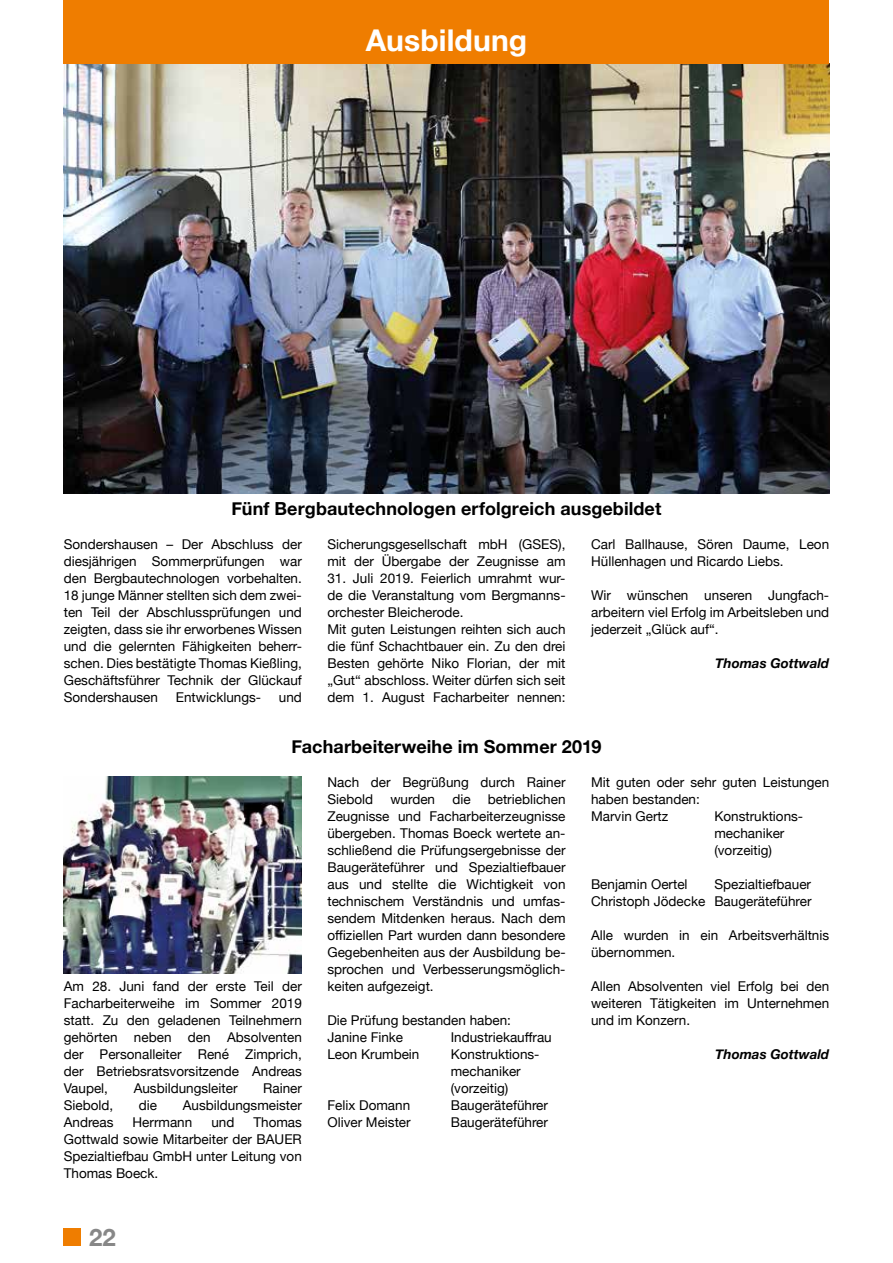
<style>
.page{position:relative;width:893px;height:1263px;background:#fff}
.page>*{position:absolute;margin:0;border:0;box-sizing:border-box;transform-origin:0 0}
.t1{font:700 30px "Helvetica Neue";letter-spacing:.005em;color:#fff}
.t2{font:700 24px "Helvetica Neue";color:#878787}
.t3{font:700 18px "Helvetica Neue";letter-spacing:.005em;color:#000}
.t4{font:13.5px/17px "Helvetica Neue";color:#000}
.t5{font:italic 700 13.5px "Helvetica Neue";color:#000}
</style>
<div class="page">
<img style="left:64px;top:64px;width:765px;height:429px">
<div style="left:64px;top:1229px;width:17px;height:17px;background:#ef7d00"></div>
<div style="left:64px;top:0;width:765px;height:64px;background:#ef7d00"></div>
<img style="left:64px;top:776px;width:238px;height:198px">
<h1 class="t1" style="left:366px;top:16px;width:163px">Ausbildung</h1>
<h3 class="t3" style="left:232px;top:494px;width:431px">Fünf Bergbautechnologen erfolgreich ausgebildet</h3>
<p class="t4" style="left:64px;top:536px;width:240px;text-align:justify">Sondershausen – Der Abschluss der diesjährigen Sommerprüfungen war den Bergbautechnologen vorbehalten.<br>18 junge Männer stellten sich dem zwei&shy;ten Teil der Abschlussprüfungen und zeigten, dass sie ihr erworbenes Wissen und die gelernten Fähigkeiten beherr&shy;schen. Dies bestätigte Thomas Kießling, Geschäftsführer Technik der Glückauf Sondershausen</p>
<p class="t4" style="left:176px;top:689px;width:87px">Entwicklungs-</p>
<p class="t4" style="left:279px;top:689px;width:25px">und</p>
<p class="t4" style="left:327px;top:536px;width:240px">Sicherungsgesellschaft mbH (GSES), mit der Übergabe der Zeugnisse am</p>
<p class="t4" style="left:327px;top:570px;width:240px">31. Juli 2019. Feierlich umrahmt wur&shy;de die Veranstaltung vom Bergmanns&shy;orchester Bleicherode.<br>Mit guten Leistungen reihten sich auch die fünf Schachtbauer ein. Zu den drei Besten gehörte Niko Florian, der mit „Gut“ abschloss. Weiter dürfen sich seit dem 1. August Facharbeiter nennen:</p>
<p class="t4" style="left:591px;top:536px;width:240px">Carl Ballhause, Sören Daume, Leon<br>Hüllenhagen und Ricardo Liebs.</p>
<p class="t4" style="left:591px;top:587px;width:240px;text-align:justify">Wir wünschen unseren Jungfach&shy;arbeitern viel Erfolg im Arbeitsleben und jederzeit „Glück auf“.</p>
<p class="t5" style="left:715px;top:652px;width:115px">Thomas Gottwald</p>
<h3 class="t3" style="left:292px;top:732px;width:311px">Facharbeiterweihe im Sommer 2019</h3>
<p class="t4" style="left:64px;top:978px;width:240px;text-align:justify">Am 28. Juni fand der erste Teil der Facharbeiterweihe im Sommer 2019 statt. Zu den geladenen Teilnehmern gehörten neben den Absolventen der Personalleiter René Zimprich, der Betriebsratsvorsitzende Andreas Vaupel,</p>
<p class="t4" style="left:134px;top:1080px;width:105px">Ausbildungsleiter</p>
<p class="t4" style="left:263px;top:1080px;width:40px">Rainer</p>
<p class="t4" style="left:64px;top:1097px;width:51px">Siebold,</p>
<p class="t4" style="left:139px;top:1097px;width:20px">die</p>
<p class="t4" style="left:183px;top:1097px;width:121px">Ausbildungsmeister</p>
<p class="t4" style="left:64px;top:1114px;width:51px">Andreas</p>
<p class="t4" style="left:133px;top:1114px;width:61px">Herrmann</p>
<p class="t4" style="left:211px;top:1114px;width:25px">und</p>
<p class="t4" style="left:64px;top:1114px;width:240px;text-align:justify;text-indent:190px">Thomas Gottwald sowie Mitarbeiter der BAUER Spezialtiefbau GmbH unter Leitung von Thomas Boeck.</p>
<h2 class="t2" style="left:89px;top:1218px;width:28px">22</h2>
<p class="t4" style="left:327px;top:774px;width:240px">Nach der Begrüßung durch Rainer<br>Siebold</p>
<p class="t4" style="left:327px;top:791px;width:240px;text-align:justify;text-indent:160px">betrieblichen Zeugnisse und Facharbeiterzeugnisse übergeben. Thomas Boeck wertete an&shy;schließend die Prüfungsergebnisse der Baugeräteführer und Spezialtiefbauer aus und stellte die Wichtigkeit von technischem Verständnis und umfas&shy;sendem Mitdenken heraus. Nach dem offiziellen Part wurden dann besondere Gegebenheiten aus der Ausbildung be&shy;sprochen und Verbesserungsmöglich&shy;keiten aufgezeigt.</p>
<p class="t4" style="left:327px;top:1012px;width:185px">Die Prüfung bestanden haben:<br>Janine Finke</p>
<p class="t4" style="left:390px;top:791px;width:46px">wurden</p>
<p class="t4" style="left:452px;top:791px;width:20px">die</p>
<p class="t4" style="left:451px;top:1029px;width:103px">Industriekauffrau</p>
<p class="t4" style="left:327px;top:1046px;width:94px">Leon Krumbein</p>
<p class="t4" style="left:451px;top:1046px;width:90px">Konstruktions&shy;mechaniker (vorzeitig)</p>
<p class="t4" style="left:327px;top:1097px;width:84px">Felix Domann</p>
<p class="t4" style="left:451px;top:1097px;width:99px">Baugeräteführer</p>
<p class="t4" style="left:327px;top:1114px;width:85px">Oliver Meister</p>
<p class="t4" style="left:451px;top:1114px;width:99px">Baugeräteführer</p>
<p class="t4" style="left:591px;top:774px;width:240px">Mit guten oder sehr guten Leistungen haben bestanden:<br>Marvin Gertz</p>
<p class="t4" style="left:714px;top:808px;width:90px">Konstruktions&shy;mechaniker (vorzeitig)</p>
<p class="t4" style="left:591px;top:876px;width:222px;text-align:right">Spezialtiefbauer<br>Christoph Jödecke Baugeräteführer</p>
<p class="t4" style="left:591px;top:927px;width:240px">Alle wurden in ein Arbeitsverhältnis übernommen.</p>
<p class="t4" style="left:591px;top:978px;width:240px;text-align:justify">Allen Absolventen viel Erfolg bei den weiteren Tätigkeiten im Unternehmen und im Konzern.</p>
<p class="t5" style="left:715px;top:1043px;width:115px">Thomas Gottwald</p>
<p class="t4" style="left:591px;top:876px;width:98px">Benjamin Oertel</p>
</div>
